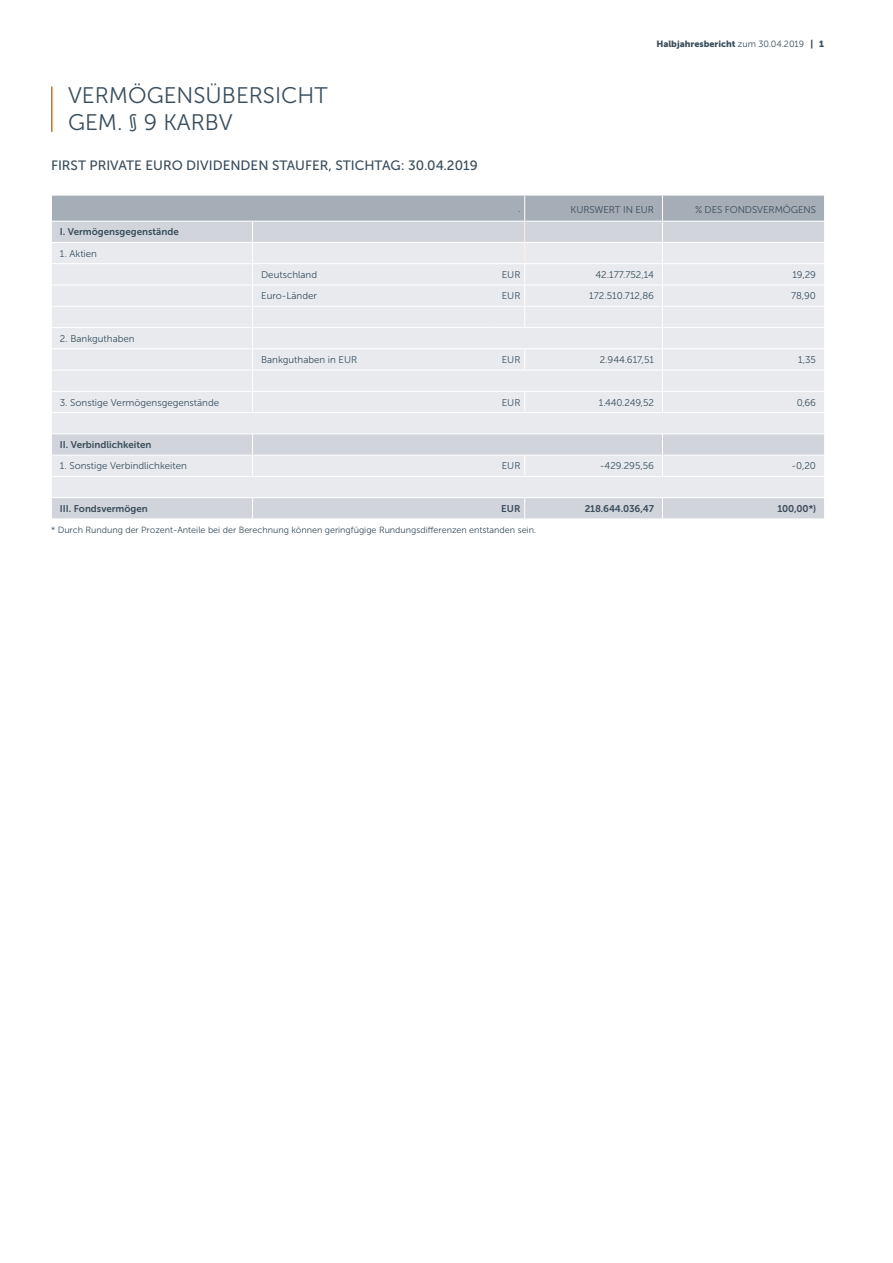
<style>
.page{position:relative;width:893px;height:1263px;background:#fff}
.page>*{position:absolute;margin:0;border:0;box-sizing:border-box;transform-origin:0 0}
.t1{font:22.5px/27px "Museo Sans 300";color:#394d5c}
.t2{font:13.5px "Museo Sans 500";color:#394d5c}
.t3{font:9.75px "Museo Sans 300";color:#394d5c}
.t4{font:9.75px "Museo Sans 700";color:#394d5c}
.t5{font:9px "Museo Sans 300";color:#394d5c}
.t6{font:9px "Museo Sans 900";color:#394d5c}
.s1{font-family:"Museo Sans 300"}
</style>
<div class="page">
<hr style="left:51px;top:87px;width:2px;height:45px;background:#dc6b02">
<svg style="left:51px;top:196px;width:774px;height:322px;background:#dfe2e6"></svg>
<h1 class="t1" style="left:68px;top:82px;width:261px">VERMÖGENSÜBERSICHT<br>GEM. § 9 KARBV</h1>
<h2 class="t2" style="left:51px;top:157px;width:428px">FIRST PRIVATE EURO DIVIDENDEN STAUFER, STICHTAG: 30.04.2019</h2>
<p class="t4" style="left:60px;top:227px;width:120px">I. Vermögensgegenstände</p>
<p class="t3" style="left:60px;top:248px;width:39px">1. Aktien</p>
<p class="t6" style="left:656px;top:39px;width:169px">Halbjahresbericht <span class="s1">zum 30.04.2019</span> | 1</p>
<p class="t3" style="left:518px;top:204px;width:4px">.</p>
<p class="t3" style="left:571px;top:204px;width:85px">KURSWERT IN EUR</p>
<p class="t3" style="left:695px;top:204px;width:123px">% DES FONDSVERMÖGENS</p>
<p class="t3" style="left:60px;top:333px;width:76px">2. Bankguthaben</p>
<p class="t3" style="left:261px;top:269px;width:58px">Deutschland</p>
<p class="t3" style="left:502px;top:269px;width:20px">EUR</p>
<p class="t3" style="left:595px;top:269px;width:60px">42.177.752,14</p>
<p class="t3" style="left:792px;top:269px;width:25px">19,29</p>
<p class="t3" style="left:261px;top:291px;width:57px">Euro-Länder</p>
<p class="t3" style="left:502px;top:291px;width:20px">EUR</p>
<p class="t3" style="left:589px;top:291px;width:66px">172.510.712,86</p>
<p class="t3" style="left:791px;top:291px;width:26px">78,90</p>
<p class="t3" style="left:261px;top:354px;width:98px">Bankguthaben in EUR</p>
<p class="t3" style="left:502px;top:354px;width:20px">EUR</p>
<p class="t3" style="left:600px;top:354px;width:56px">2.944.617,51</p>
<p class="t3" style="left:798px;top:354px;width:19px">1,35</p>
<p class="t3" style="left:60px;top:397px;width:161px">3. Sonstige Vermögensgegenstände</p>
<p class="t3" style="left:502px;top:397px;width:20px">EUR</p>
<p class="t3" style="left:599px;top:397px;width:57px">1.440.249,52</p>
<p class="t3" style="left:797px;top:397px;width:21px">0,66</p>
<p class="t4" style="left:60px;top:439px;width:93px">II. Verbindlichkeiten</p>
<p class="t3" style="left:60px;top:461px;width:129px">1. Sonstige Verbindlichkeiten</p>
<p class="t3" style="left:502px;top:461px;width:20px">EUR</p>
<p class="t3" style="left:600px;top:461px;width:56px">-429.295,56</p>
<p class="t3" style="left:791px;top:461px;width:26px">-0,20</p>
<p class="t4" style="left:60px;top:503px;width:89px">III. Fondsvermögen</p>
<p class="t4" style="left:501px;top:503px;width:21px">EUR</p>
<p class="t4" style="left:585px;top:503px;width:71px">218.644.036,47</p>
<p class="t4" style="left:777px;top:503px;width:40px">100,00*)</p>
<p class="t5" style="left:51px;top:525px;width:487px">* Durch Rundung der Prozent-Anteile bei der Berechnung können geringfügige Rundungsdifferenzen entstanden sein.</p>
</div>
